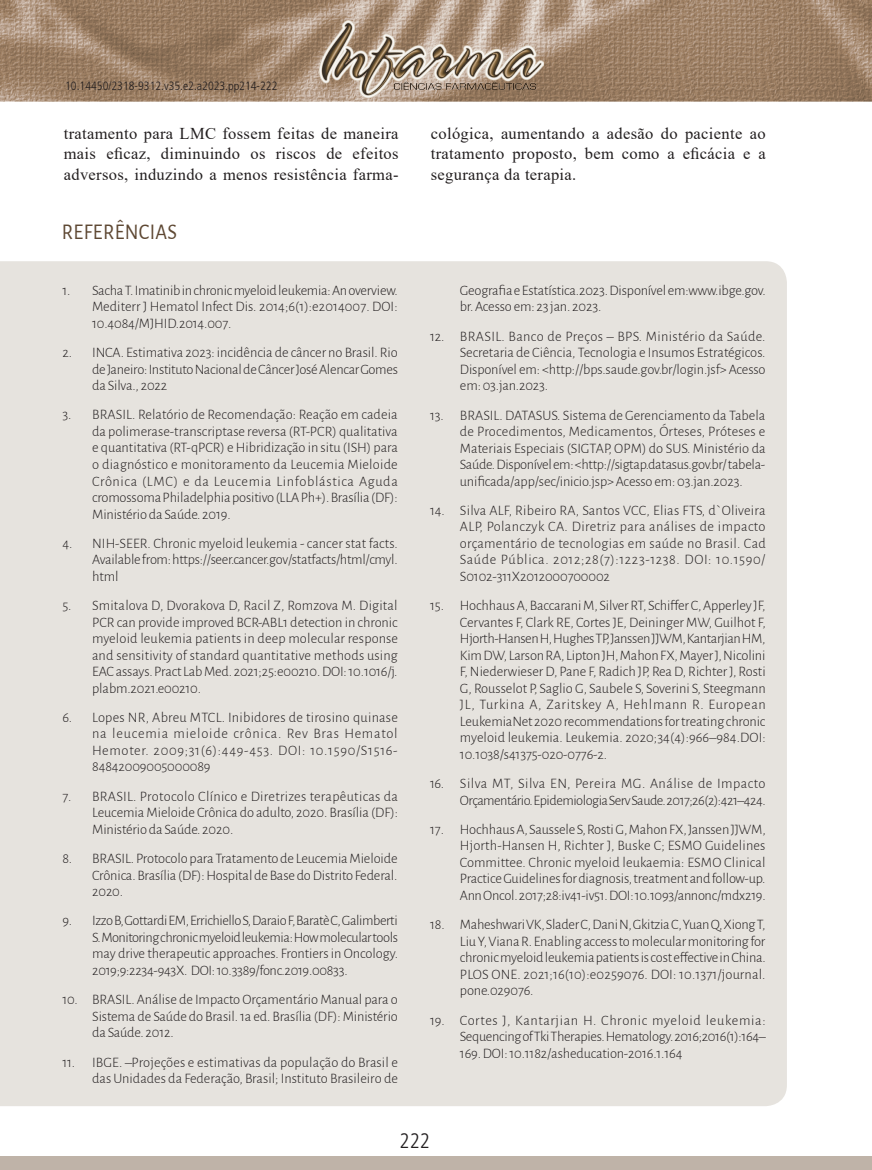
<style>
.page{position:relative;width:872px;height:1170px;background:#fff}
.page>*{position:absolute;margin:0;border:0;box-sizing:border-box;transform-origin:0 0}
.t1{font:22.5px "Alegreya Sans";letter-spacing:.02em;color:#5e4833;scale:.9 1}
.t2{font:300 condensed 21px "Frutiger LT Std";color:#231f20}
.t3{font:16.5px/20.2px "Times New Roman";letter-spacing:.02em;color:#231f20;text-align:justify}
.t4{font:300 14.4px/16.5px "Alegreya Sans";letter-spacing:-.01em;color:#231f20;text-align:justify}
.t5{font:300 14.4px/16.5px "Alegreya Sans";letter-spacing:-.035em;color:#231f20;text-align:right}
.t6{font:300 condensed 12px "Frutiger LT Std";color:#231f20}
</style>
<div class="page">
<img style="left:0;top:0;width:871px;height:101px">
<div style="left:0;top:1155px;width:872px;height:14px;background:#bfb3a8"></div>
<img style="left:319px;top:20px;width:225px;height:77px">
<div style="left:0;top:261px;width:787px;height:845px;background:#e6e3de"></div>
<p class="t6" style="left:65px;top:79px;width:214px">10.14450/2318-9312.v35.e2.a2023.pp214-222</p>
<p class="t3" style="left:64px;top:123px;width:336px">tratamento para LMC fossem feitas de maneira mais eficaz, diminuindo os riscos de efeitos adversos, induzindo a menos resistência farma-</p>
<p class="t3" style="left:431px;top:123px;width:336px">cológica, aumentando a adesão do paciente ao tratamento proposto, bem como a eficácia e a segurança da terapia.</p>
<h1 class="t1" style="left:62px;top:216px;width:130px">REFERÊNCIAS</h1>
<p class="t4" style="left:92px;top:281px;width:307px;text-indent:-30px">1. Sacha T. Imatinib in chronic myeloid leukemia: An overview.<br>Mediterr J Hematol Infect Dis. 2014;6(1):e2014007. DOI:<br>10.4084/MJHID.2014.007.</p>
<p class="t4" style="left:92px;top:344px;width:307px;text-indent:-30px">2. INCA. Estimativa 2023: incidência de câncer no Brasil. Rio de Janeiro: Instituto Nacional de Câncer José Alencar Gomes da Silva., 2022</p>
<p class="t4" style="left:92px;top:406px;width:307px;text-indent:-30px">3. BRASIL. Relatório de Recomendação: Reação em cadeia da polimerase-transcriptase reversa (RT-PCR) qualitativa e quantitativa (RT-qPCR) e Hibridização in situ (ISH) para o diagnóstico e monitoramento da Leucemia Mieloide Crônica (LMC) e da Leucemia Linfoblástica Aguda cromossoma Philadelphia positivo (LLA Ph+). Brasília (DF):<br>Ministério da Saúde. 2019.</p>
<p class="t4" style="left:92px;top:534px;width:307px;text-indent:-30px">4. NIH-SEER. Chronic myeloid leukemia - cancer stat facts.<br>Available from: https://seer.cancer.gov/statfacts/html/cmyl. html</p>
<p class="t4" style="left:92px;top:596px;width:307px;text-indent:-30px">5. Smitalova D, Dvorakova D, Racil Z, Romzova M. Digital PCR can provide improved BCR-ABL1 detection in chronic myeloid leukemia patients in deep molecular response and sensitivity of standard quantitative methods using EAC assays. Pract Lab Med. 2021;25:e00210. DOI: 10.1016/j. plabm.2021.e00210.</p>
<p class="t4" style="left:92px;top:708px;width:307px;text-indent:-30px">6. Lopes NR, Abreu MTCL. Inibidores de tirosino quinase na leucemia mieloide crônica. Rev Bras Hematol Hemoter. 2009;31(6):449-453. DOI: 10.1590/S1516- 84842009005000089</p>
<p class="t4" style="left:92px;top:787px;width:307px;text-indent:-30px">7. BRASIL. Protocolo Clínico e Diretrizes terapêuticas da Leucemia Mieloide Crônica do adulto, 2020. Brasília (DF):<br>Ministério da Saúde. 2020.</p>
<p class="t4" style="left:92px;top:849px;width:307px;text-indent:-30px">8. BRASIL. Protocolo para Tratamento de Leucemia Mieloide Crônica. Brasília (DF): Hospital de Base do Distrito Federal.<br>2020.</p>
<p class="t4" style="left:92px;top:911px;width:307px;text-indent:-30px">9. Izzo B, Gottardi EM, Errichiello S, Daraio F, Baratè C, Galimberti S. Monitoring chronic myeloid leukemia: How molecular tools may drive therapeutic approaches. Frontiers in Oncology.<br>2019;9:2234-943X. DOI: 10.3389/fonc.2019.00833.</p>
<p class="t4" style="left:92px;top:990px;width:307px;text-indent:-30px">10. BRASIL. Análise de Impacto Orçamentário Manual para o Sistema de Saúde do Brasil. 1a ed. Brasília (DF): Ministério da Saúde. 2012.</p>
<p class="t4" style="left:62px;top:1052px;width:337px;text-align:right">11. IBGE. –Projeções e estimativas da população do Brasil e das Unidades da Federação, Brasil; Instituto Brasileiro de</p>
<p class="t4" style="left:460px;top:281px;width:307px">Geografia e Estatística.2023. Disponível em:www.ibge.gov. br. Acesso em: 23 jan. 2023.</p>
<p class="t4" style="left:460px;top:327px;width:307px;text-indent:-30px">12. BRASIL. Banco de Preços – BPS. Ministério da Saúde.<br>Secretaria de Ciência, Tecnologia e Insumos Estratégicos.<br>Disponível em: &lt;http://bps.saude.gov.br/login.jsf&gt; Acesso em: 03.jan.2023.</p>
<p class="t4" style="left:460px;top:406px;width:307px;text-indent:-30px">13. BRASIL. DATASUS. Sistema de Gerenciamento da Tabela de Procedimentos, Medicamentos, Órteses, Próteses e Materiais Especiais (SIGTAP, OPM) do SUS. Ministério da Saúde. Disponível em: &lt;http://sigtap.datasus.gov.br/ tabela&shy;unificada/app/sec/inicio.jsp&gt; Acesso em: 03.jan.2023.</p>
<p class="t4" style="left:460px;top:501px;width:307px;text-indent:-30px">14. Silva ALF, Ribeiro RA, Santos VCC, Elias FTS, d`Oliveira ALP, Polanczyk CA. Diretriz para análises de impacto orçamentário de tecnologias em saúde no Brasil. Cad Saúde Pública. 2012;28(7):1223-1238. DOI: 10.1590/ S0102-311X2012000700002</p>
<p class="t4" style="left:460px;top:596px;width:307px;text-indent:-30px">15. Hochhaus A, Baccarani M, Silver RT, Schiffer C, Apperley JF, Cervantes F, Clark RE, Cortes JE, Deininger MW, Guilhot F, Hjorth-Hansen H, Hughes TP, Janssen JJWM, Kantarjian HM, Kim DW, Larson RA, Lipton JH, Mahon FX, Mayer J, Nicolini F, Niederwieser D, Pane F, Radich JP, Rea D, Richter J, Rosti G, Rousselot P, Saglio G, Saubele S, Soverini S, Steegmann JL, Turkina A, Zaritskey A, Hehlmann R. European LeukemiaNet 2020 recommendations for treating chronic myeloid leukemia. Leukemia. 2020;34(4):966–984.DOI:<br>10.1038/s41375-020-0776-2.</p>
<p class="t5" style="left:430px;top:774px;width:337px">16. Silva MT, Silva EN, Pereira MG. Análise de Impacto<br>Orçamentário. Epidemiologia Serv Saude. 2017;26(2):421–424.</p>
<p class="t4" style="left:460px;top:820px;width:307px;text-indent:-30px">17. Hochhaus A, Saussele S, Rosti G, Mahon FX, Janssen JJWM, Hjorth-Hansen H, Richter J, Buske C; ESMO Guidelines Committee. Chronic myeloid leukaemia: ESMO Clinical Practice Guidelines for diagnosis, treatment and follow-up.<br>Ann Oncol. 2017;28:iv41-iv51. DOI: 10.1093/annonc/mdx219.</p>
<p class="t4" style="left:460px;top:915px;width:307px;text-indent:-30px">18. Maheshwari VK, Slader C, Dani N, Gkitzia C, Yuan Q, Xiong T, Liu Y, Viana R. Enabling access to molecular monitoring for chronic myeloid leukemia patients is cost effective in China.<br>PLOS ONE. 2021;16(10):e0259076. DOI: 10.1371/journal. pone.029076.</p>
<p class="t4" style="left:460px;top:1011px;width:307px;text-indent:-30px">19. Cortes J, Kantarjian H. Chronic myeloid leukemia:<br>Sequencing of Tki Therapies. Hematology. 2016;2016(1):164– 169. DOI: 10.1182/asheducation-2016.1.164</p>
<h2 class="t2" style="left:399px;top:1128px;width:32px">222</h2>
</div>
